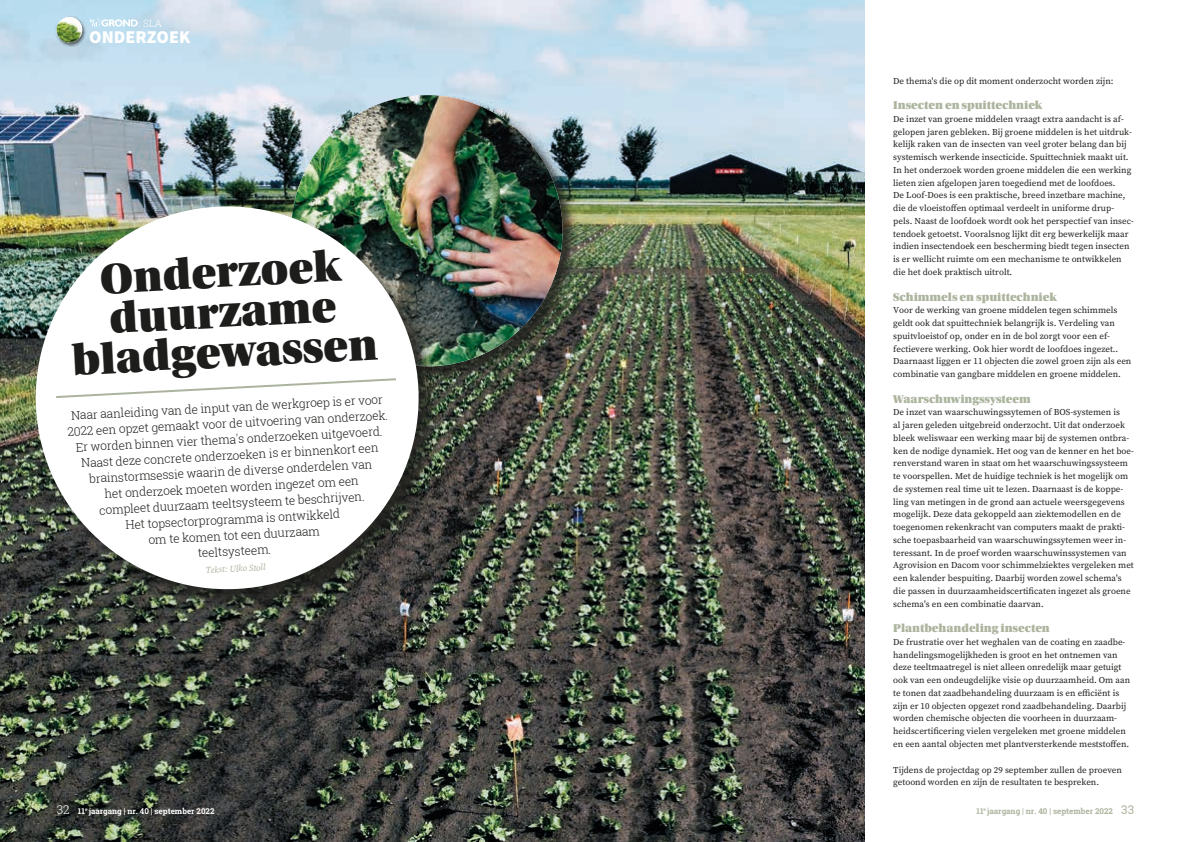
<style>
.page{position:relative;width:1191px;height:842px;background:#fff}
.page>*{position:absolute;margin:0;border:0;box-sizing:border-box;transform-origin:0 0}
.t1{font:45px/40px "Utopia Std Black Headline";color:#1d1d1b;text-align:center}
.t2{font:18px "Source Sans Variable";color:#fff}
.t3{font:300 12px/16px "Roboto Slab";color:#1d1d1b;text-align:center}
.t4{font:12px "Utopia Std Black Headline";color:#acb49e}
.t5{font:300 10px "Roboto Slab";color:#fff}
.t6{font:9px/12.8px "Source Serif Variable";color:#1d1d1b}
.t7{font:italic 9px "Source Serif Variable";color:#acb49e}
.t8{font:700 8px "Roboto Slab";color:#fff}
.t9{font:700 8px "Roboto Slab";color:#acb49e}
.s1{font-weight:300;font-size:12px}
.s2{font-weight:400;font-size:12px}
</style>
<div class="page">
<img style="left:0;top:0;width:865px;height:842px">
<div style="left:290px;top:94px;width:289px;height:289px;background:#1d1d1b;opacity:.85"></div>
<svg style="left:280px;top:84px;width:293px;height:293px;background:#9bacb3"></svg>
<img style="left:282px;top:95px;width:291px;height:271px">
<div style="left:34px;top:205px;width:409px;height:409px;background:#1d1d1b;opacity:.85"></div>
<img style="left:31px;top:201px;width:393px;height:393px">
<svg style="left:54px;top:377px;width:344px;height:22px"></svg>
<svg style="left:89px;top:18px;width:49px;height:9px"></svg>
<div style="left:55px;top:15px;width:32px;height:32px;background:#1d1d1b;opacity:.65"></div>
<img style="left:57px;top:17px;width:25px;height:26px;border-radius:13px">
<p class="t5" style="left:139px;top:16px;width:25px">: SLA</p>
<h2 class="t2" style="left:89px;top:26px;width:102px">ONDERZOEK</h2>
<h1 class="t1" style="left:67px;top:261px;width:307px;rotate:-3deg">Onderzoek duurzame bladgewassen</h1>
<p class="t3" style="left:66px;top:407px;width:322px;rotate:-3deg">Naar aanleiding van de input van de werkgroep is er voor 2022 een opzet gemaakt voor de uitvoering van onderzoek.<br>Er worden binnen vier thema's onderzoeken uitgevoerd.<br>Naast deze concrete onderzoeken is er binnenkort een brainstormsessie waarin de diverse onderdelen van<br>het onderzoek moeten worden ingezet om een<br>compleet duurzaam teeltsysteem te beschrijven.<br>Het topsectorprogramma is ontwikkeld<br>om te komen tot een duurzaam<br>teeltsysteem.</p>
<p class="t7" style="left:205px;top:564px;width:61px;rotate:-3deg">Tekst: Ulko Stoll</p>
<p class="t6" style="left:893px;top:74px;width:222px">De thema's die op dit moment onderzocht worden zijn:</p>
<h3 class="t4" style="left:893px;top:99px;width:151px">Insecten en spuittechniek</h3>
<p class="t6" style="left:893px;top:112px;width:242px">De inzet van groene middelen vraagt extra aandacht is af&shy;gelopen jaren gebleken. Bij groene middelen is het uitdruk&shy;kelijk raken van de insecten van veel groter belang dan bij systemisch werkende insecticide. Spuittechniek maakt uit.<br>In het onderzoek worden groene middelen die een werking lieten zien afgelopen jaren toegediend met de loofdoes.<br>De Loof-Does is een praktische, breed inzetbare machine, die de vloeistoffen optimaal verdeelt in uniforme drup&shy;pels. Naast de loofdoek wordt ook het perspectief van insec&shy;tendoek getoetst. Vooralsnog lijkt dit erg bewerkelijk maar indien insectendoek een bescherming biedt tegen insecten is er wellicht ruimte om een mechanisme te ontwikkelen die het doek praktisch uitrolt.</p>
<h3 class="t4" style="left:893px;top:290px;width:165px">Schimmels en spuittechniek</h3>
<p class="t6" style="left:893px;top:304px;width:240px">Voor de werking van groene middelen tegen schimmels geldt ook dat spuittechniek belangrijk is. Verdeling van spuitvloeistof op, onder en in de bol zorgt voor een ef&shy;fectievere werking. Ook hier wordt de loofdoes ingezet..<br>Daarnaast liggen er 11 objecten die zowel groen zijn als een combinatie van gangbare middelen en groene middelen.</p>
<h3 class="t4" style="left:893px;top:392px;width:139px">Waarschuwingssysteem</h3>
<p class="t6" style="left:893px;top:406px;width:242px">De inzet van waarschuwingssytemen of BOS-systemen is<br>al jaren geleden uitgebreid onderzocht. Uit dat onderzoek bleek weliswaar een werking maar bij de systemen ontbra&shy;ken de nodige dynamiek. Het oog van de kenner en het boe&shy;renverstand waren in staat om het waarschuwingssysteem te voorspellen. Met de huidige techniek is het mogelijk om de systemen real time uit te lezen. Daarnaast is de koppe&shy;ling van metingen in de grond aan actuele weersgegevens mogelijk. Deze data gekoppeld aan ziektemodellen en de toegenomen rekenkracht van computers maakt de prakti&shy;sche toepasbaarheid van waarschuwingssytemen weer in&shy;teressant. In de proef worden waarschuwinssystemen van Agrovision en Dacom voor schimmelziektes vergeleken met een kalender bespuiting. Daarbij worden zowel schema's die passen in duurzaamheidscertificaten ingezet als groene schema's en een combinatie daarvan.</p>
<h3 class="t4" style="left:893px;top:622px;width:158px">Plantbehandeling insecten</h3>
<p class="t6" style="left:893px;top:635px;width:238px">De frustratie over het weghalen van de coating en zaadbe&shy;handelingsmogelijkheden is groot en het ontnemen van deze teeltmaatregel is niet alleen onredelijk maar getuigt ook van een ondeugdelijke visie op duurzaamheid. Om aan te tonen dat zaadbehandeling duurzaam is en efficiënt is zijn er 10 objecten opgezet rond zaadbehandeling. Daarbij worden chemische objecten die voorheen in duurzaam&shy;heidscertificering vielen vergeleken met groene middelen en een aantal objecten met plantversterkende meststoffen.</p>
<p class="t6" style="left:893px;top:763px;width:230px">Tijdens de projectdag op 29 september zullen de proeven getoond worden en zijn de resultaten te bespreken.</p>
<p class="t8" style="left:57px;top:805px;width:159px"><span class="s1">32</span> 11<sup>e</sup> jaargang | nr. 40 | september 2022</p>
<p class="t9" style="left:976px;top:805px;width:159px">11<sup>e</sup> jaargang | nr. 40 | september 2022 <span class="s2">33</span></p>
</div>
